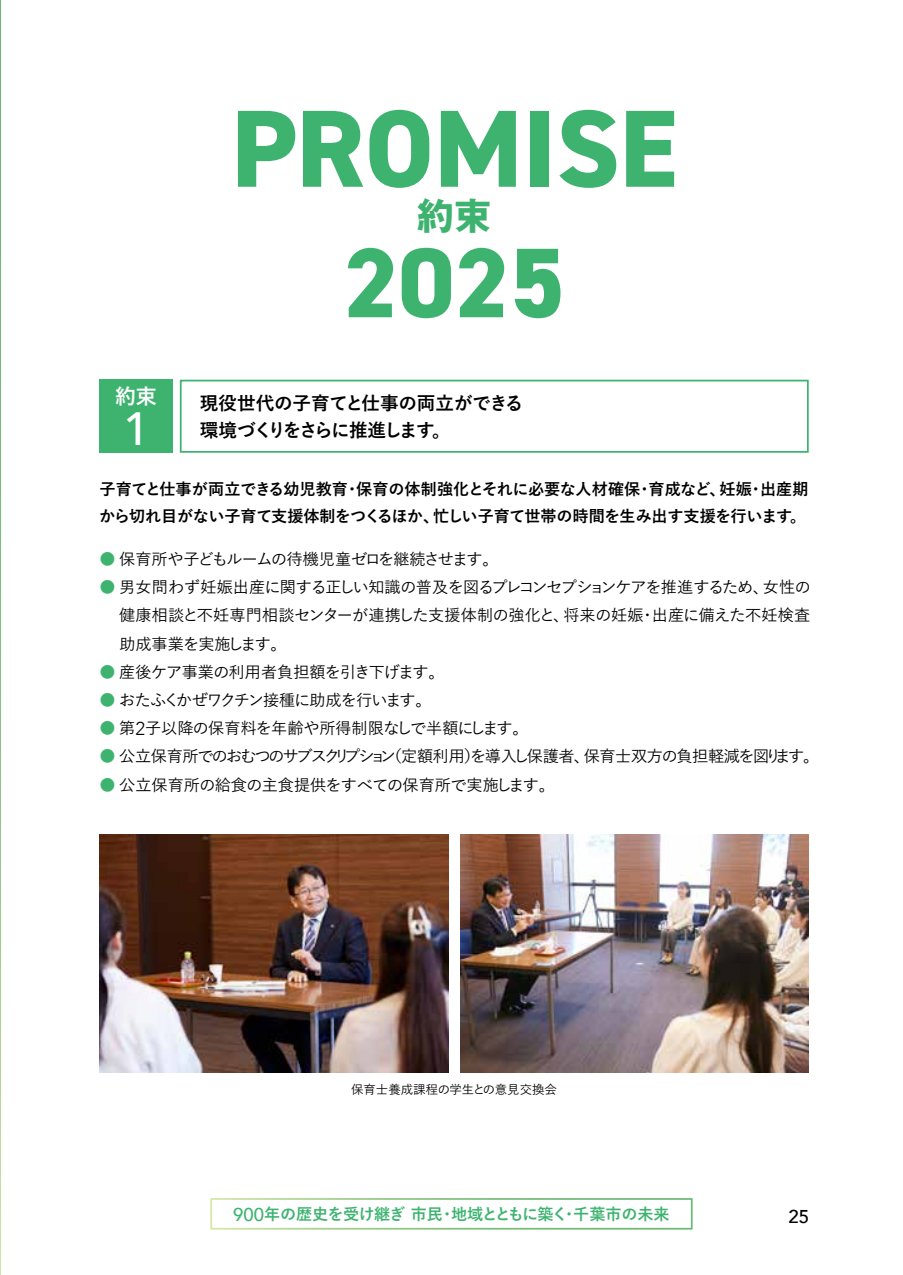
<style>
.page{position:relative;width:903px;height:1275px;background:#fff}
.page>*{position:absolute;margin:0;border:0;box-sizing:border-box;transform-origin:0 0}
.t1{font:800 109.9px "DIN2014";color:#3eb370}
.t2{font:800 99.23px "DIN2014";color:#3eb370}
.t3{font:500 46.55px "Avenir";color:#fff}
.t4{font:700 37.27px "Gothic MB101 Pro";color:#3eb370}
.t5{font:700 21px "Yu Go";color:#fff}
.t6{font:700 18.55px/27.3px "Yu Go";letter-spacing:-.035em;color:#000}
.t7{font:500 18.55px "Avenir";color:#000}
.t8{font:500 16.1px/28.2px "Yu Go";color:#000}
.t9{font:700 16.1px/27.3px "Yu Go";letter-spacing:-.01em;color:#000}
.t10{font:500 16.1px "Yu Go";letter-spacing:-.02em;color:#000}
.t11{font:16.1px "Yu Gothic Ka W3";letter-spacing:-.115em;color:#000}
.t12{font:16.1px "Yu Gothic Ka W3";letter-spacing:-.09em;color:#000}
.t13{font:700 16.1px "Yu Go";letter-spacing:-.02em;color:#3eb370}
.t14{font:500 12.42px "Yu Go";color:#000}
.s1{font-family:"Yu Go";font-weight:700;color:#3eb370}
.s2{font-family:"Yu Go";font-weight:500}
.s3{font-family:"Yu Gothic Ka W3";font-weight:400}
.s4{font-weight:700;color:#3eb370}
.s5{font-family:"Avenir";font-weight:300;font-size:18.55px}
.s6{font-family:"Avenir";font-weight:500;font-size:18.55px}
</style>
<div class="page">
<div style="left:210px;top:1198px;width:483px;height:31px;border:2px solid #fff"></div>
<svg style="left:0;top:0;width:1px;height:1275px"></svg>
<div style="left:99px;top:380px;width:73px;height:73px;background:#3eb370"></div>
<div style="left:180px;top:380px;width:629px;height:73px;border:2px solid #3eb370"></div>
<img style="left:460px;top:834px;width:349px;height:239px">
<img style="left:99px;top:834px;width:349px;height:239px">
<h1 class="t1" style="left:231px;top:76px;width:447px">PROMISE</h1>
<h3 class="t5" style="left:115px;top:385px;width:43px">約束</h3>
<h3 class="t3" style="left:123px;top:388px;width:27px">1</h3>
<h3 class="t4" style="left:417px;top:185px;width:76px">約束</h3>
<h2 class="t2" style="left:343px;top:217px;width:224px">2025</h2>
<p class="t6" style="left:200px;top:390px;width:325px">現役世代の子育てと仕事の両立ができる環境づくりをさらに推進します。</p>
<p class="t9" style="left:99px;top:475px;width:711px">子育てと仕事が両立できる幼児教育・保育の体制強化とそれに必要な人材確保・育成など、妊娠・出産期から切れ目がない子育て支援体制をつくるほか、忙しい子育て世帯の時間を生み出す支援を行います。</p>
<p class="t11" style="left:99px;top:551px;width:401px"><span class="s1">●</span> <span class="s2">保育所</span>や<span class="s2">子</span>どもルームの<span class="s2">待機児童</span>ゼロを<span class="s2">継続</span>させます<span class="s2">。</span></p>
<p class="t12" style="left:99px;top:579px;width:713px"><span class="s1">●</span> <span class="s2">男女問</span>わず<span class="s2">妊娠出産</span>に<span class="s2">関</span>する<span class="s2">正</span>しい<span class="s2">知識</span>の<span class="s2">普及</span>を<span class="s2">図</span>るプレコンセプションケアを<span class="s2">推進</span>するため<span class="s2">、女性</span>の</p>
<p class="t8" style="left:119px;top:599px;width:692px">健康相談<span class="s3">と</span>不妊専門相談<span class="s3">センターが</span>連携<span class="s3">した</span>支援体制<span class="s3">の</span>強化<span class="s3">と</span>、将来<span class="s3">の</span>妊娠・出産<span class="s3">に</span>備<span class="s3">えた</span>不妊検査助成事業<span class="s3">を</span>実施<span class="s3">します</span>。</p>
<p class="t8" style="left:99px;top:656px;width:346px"><span class="s4">●</span> 産後<span class="s3">ケア</span>事業<span class="s3">の</span>利用者負担額<span class="s3">を</span>引<span class="s3">き</span>下<span class="s3">げます</span>。</p>
<p class="t11" style="left:99px;top:692px;width:334px"><span class="s1">●</span> おたふくかぜワクチン<span class="s2">接種</span>に<span class="s2">助成</span>を<span class="s2">行</span>います<span class="s2">。</span></p>
<p class="t8" style="left:99px;top:712px;width:431px"><span class="s4">●</span> 第<span class="s5">2</span>子以降<span class="s3">の</span>保育料<span class="s3">を</span>年齢<span class="s3">や</span>所得制限<span class="s3">なしで</span>半額<span class="s3">にします</span>。</p>
<p class="t10" style="left:99px;top:742px;width:721px"><span class="s4">●</span> 公立保育所<span class="s3">でのおむつのサブスクリプション</span>（定額利用）<span class="s3">を</span>導入<span class="s3">し</span>保護者、保育士双方<span class="s3">の</span>負担軽減<span class="s3">を</span>図<span class="s3">ります</span>。</p>
<p class="t8" style="left:99px;top:769px;width:457px"><span class="s4">●</span> 公立保育所<span class="s3">の</span>給食<span class="s3">の</span>主食提供<span class="s3">をすべての</span>保育所<span class="s3">で</span>実施<span class="s3">します</span>。</p>
<p class="t14" style="left:351px;top:1078px;width:207px">保育士養成課程<span class="s3">の</span>学生<span class="s3">との</span>意見交換会</p>
<p class="t13" style="left:233px;top:1205px;width:438px"><span class="s6">900</span>年の歴史を受け継ぎ市民・地域とともに築く・千葉市の未来</p>
<p class="t7" style="left:788px;top:1201px;width:22px">25</p>
</div>
